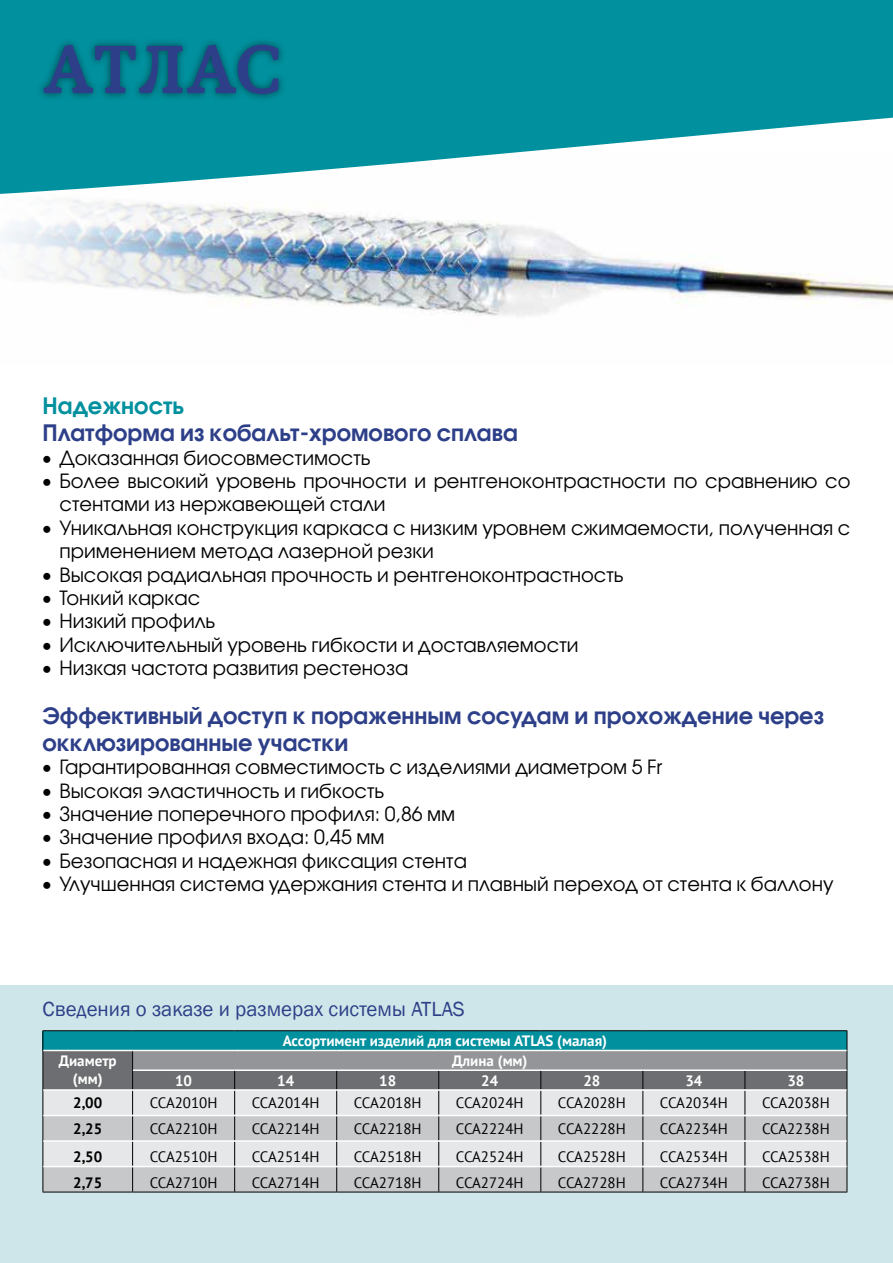
<style>
.page{position:relative;width:893px;height:1263px;background:#fff}
.page>*{position:absolute;margin:0;border:0;box-sizing:border-box;transform-origin:0 0}
.t1{font:700 67.5px "Marta";letter-spacing:-.01em;color:#2d3f88}
.t2{font:700 22.5px/27px "Avant Garde Gothic C";color:#2d3f88}
.t3{font:700 22.5px "Avant Garde Gothic C";color:#00909e}
.t4{font:21px "Franklin Gothic";color:#2d3f88}
.t5{font:19.5px/23.4px "Avant Garde Gothic C";color:#000}
.t6{font:15px "PT Sans";color:#000}
.t7{font:700 15px/18px "PT Sans";color:#fff;text-align:center}
.t8{font:700 15px "PT Sans";color:#000}
</style>
<div class="page">
<svg style="left:0;top:0;width:893px;height:316px"></svg>
<div style="left:36px;top:37px;width:250px;height:65px;background:#000;opacity:.52"></div>
<div style="left:0;top:985px;width:893px;height:278px;background:#cee6e9"></div>
<hr style="left:43px;top:1030px;width:90px;height:1px;background:#000">
<hr style="left:133px;top:1030px;width:102px;height:1px;background:#000">
<hr style="left:235px;top:1030px;width:102px;height:1px;background:#000">
<hr style="left:337px;top:1030px;width:102px;height:1px;background:#000">
<hr style="left:439px;top:1030px;width:102px;height:1px;background:#000">
<hr style="left:541px;top:1030px;width:102px;height:1px;background:#000">
<hr style="left:643px;top:1030px;width:102px;height:1px;background:#000">
<hr style="left:745px;top:1030px;width:102px;height:1px;background:#000">
<hr style="left:43px;top:1192px;width:90px;height:1px;background:#000">
<hr style="left:133px;top:1192px;width:102px;height:1px;background:#000">
<hr style="left:235px;top:1192px;width:102px;height:1px;background:#000">
<hr style="left:337px;top:1192px;width:102px;height:1px;background:#000">
<hr style="left:439px;top:1192px;width:102px;height:1px;background:#000">
<hr style="left:541px;top:1192px;width:102px;height:1px;background:#000">
<hr style="left:643px;top:1192px;width:102px;height:1px;background:#000">
<hr style="left:745px;top:1192px;width:102px;height:1px;background:#000">
<svg style="left:43px;top:1031px;width:805px;height:161px;background:#a5b7ba"></svg>
<hr style="left:43px;top:1050px;width:90px;height:1px;background:#fff">
<hr style="left:133px;top:1050px;width:102px;height:1px;background:#fff">
<hr style="left:235px;top:1050px;width:102px;height:1px;background:#fff">
<hr style="left:337px;top:1050px;width:102px;height:1px;background:#fff">
<hr style="left:439px;top:1050px;width:102px;height:1px;background:#fff">
<hr style="left:541px;top:1050px;width:102px;height:1px;background:#fff">
<hr style="left:643px;top:1050px;width:102px;height:1px;background:#fff">
<hr style="left:745px;top:1050px;width:102px;height:1px;background:#fff">
<hr style="left:133px;top:1069px;width:102px;height:2px;background:#fff">
<hr style="left:235px;top:1069px;width:102px;height:2px;background:#fff">
<hr style="left:337px;top:1069px;width:102px;height:2px;background:#fff">
<hr style="left:439px;top:1069px;width:102px;height:2px;background:#fff">
<hr style="left:541px;top:1069px;width:102px;height:2px;background:#fff">
<hr style="left:643px;top:1069px;width:102px;height:2px;background:#fff">
<hr style="left:745px;top:1069px;width:102px;height:2px;background:#fff">
<hr style="left:43px;top:1089px;width:90px;height:2px;background:#fff">
<hr style="left:133px;top:1089px;width:102px;height:2px;background:#fff">
<hr style="left:235px;top:1089px;width:102px;height:2px;background:#fff">
<hr style="left:337px;top:1089px;width:102px;height:2px;background:#fff">
<hr style="left:439px;top:1089px;width:102px;height:2px;background:#fff">
<hr style="left:541px;top:1089px;width:102px;height:2px;background:#fff">
<hr style="left:643px;top:1089px;width:102px;height:2px;background:#fff">
<hr style="left:745px;top:1089px;width:102px;height:2px;background:#fff">
<hr style="left:43px;top:1115px;width:90px;height:1px;background:#fff">
<hr style="left:133px;top:1115px;width:102px;height:1px;background:#fff">
<hr style="left:235px;top:1115px;width:102px;height:1px;background:#fff">
<hr style="left:337px;top:1115px;width:102px;height:1px;background:#fff">
<hr style="left:439px;top:1115px;width:102px;height:1px;background:#fff">
<hr style="left:541px;top:1115px;width:102px;height:1px;background:#fff">
<hr style="left:643px;top:1115px;width:102px;height:1px;background:#fff">
<hr style="left:745px;top:1115px;width:102px;height:1px;background:#fff">
<hr style="left:43px;top:1140px;width:90px;height:2px;background:#fff">
<hr style="left:133px;top:1140px;width:102px;height:2px;background:#fff">
<hr style="left:235px;top:1140px;width:102px;height:2px;background:#fff">
<hr style="left:337px;top:1140px;width:102px;height:2px;background:#fff">
<hr style="left:439px;top:1140px;width:102px;height:2px;background:#fff">
<hr style="left:541px;top:1140px;width:102px;height:2px;background:#fff">
<hr style="left:643px;top:1140px;width:102px;height:2px;background:#fff">
<hr style="left:745px;top:1140px;width:102px;height:2px;background:#fff">
<hr style="left:43px;top:1166px;width:90px;height:1px;background:#fff">
<hr style="left:133px;top:1166px;width:102px;height:1px;background:#fff">
<hr style="left:235px;top:1166px;width:102px;height:1px;background:#fff">
<hr style="left:337px;top:1166px;width:102px;height:1px;background:#fff">
<hr style="left:439px;top:1166px;width:102px;height:1px;background:#fff">
<hr style="left:541px;top:1166px;width:102px;height:1px;background:#fff">
<hr style="left:643px;top:1166px;width:102px;height:1px;background:#fff">
<hr style="left:745px;top:1166px;width:102px;height:1px;background:#fff">
<h1 class="t1" style="left:43px;top:30px;width:238px">АТЛАС</h1>
<p class="t3" style="left:43px;top:392px;width:143px">Надежность</p>
<p class="t2" style="left:43px;top:419px;width:477px">Платформа из кобальт-хромового сплава</p>
<p class="t5" style="left:43px;top:446px;width:330px">• Доказанная биосовместимость</p>
<p class="t5" style="left:60px;top:469px;width:792px;text-indent:-17px">• Более высокий уровень прочности и рентгеноконтрастности по сравнению со стентами из нержавеющей стали</p>
<p class="t5" style="left:60px;top:516px;width:792px;text-indent:-17px">• Уникальная конструкция каркаса с низким уровнем сжимаемости, полученная с применением метода лазерной резки</p>
<p class="t5" style="left:43px;top:563px;width:583px">• Высокая радиальная прочность и рентгеноконтрастность</p>
<p class="t5" style="left:43px;top:586px;width:159px">• Тонкий каркас</p>
<p class="t5" style="left:43px;top:609px;width:174px">• Низкий профиль</p>
<p class="t5" style="left:43px;top:633px;width:537px">• Исключительный уровень гибкости и доставляемости</p>
<p class="t5" style="left:43px;top:656px;width:367px">• Низкая частота развития рестеноза</p>
<p class="t2" style="left:43px;top:702px;width:783px">Эффективный доступ к пораженным сосудам и прохождение через окклюзированные участки</p>
<p class="t5" style="left:43px;top:755px;width:621px">• Гарантированная совместимость с изделиями диаметром 5 Fr</p>
<p class="t5" style="left:43px;top:779px;width:343px">• Высокая эластичность и гибкость</p>
<p class="t5" style="left:43px;top:802px;width:414px">• Значение поперечного профиля: 0,86 мм</p>
<p class="t5" style="left:43px;top:825px;width:343px">• Значение профиля входа: 0,45 мм</p>
<p class="t5" style="left:43px;top:849px;width:426px">• Безопасная и надежная фиксация стента</p>
<p class="t5" style="left:43px;top:872px;width:792px">• Улучшенная система удержания стента и плавный переход от стента к баллону</p>
<p class="t4" style="left:43px;top:996px;width:424px">Сведения о заказе и размерах системы ATLAS</p>
<p class="t7" style="left:283px;top:1032px;width:326px">Ассортимент изделий для системы ATLAS (малая)</p>
<p class="t7" style="left:59px;top:1051px;width:59px">Диаметр (мм)</p>
<p class="t7" style="left:452px;top:1051px;width:77px">Длина (мм)</p>
<p class="t7" style="left:175px;top:1071px;width:19px">10</p>
<p class="t7" style="left:277px;top:1071px;width:19px">14</p>
<p class="t7" style="left:379px;top:1071px;width:19px">18</p>
<p class="t7" style="left:481px;top:1071px;width:19px">24</p>
<p class="t7" style="left:583px;top:1071px;width:19px">28</p>
<p class="t7" style="left:685px;top:1071px;width:19px">34</p>
<p class="t7" style="left:787px;top:1071px;width:19px">38</p>
<p class="t8" style="left:73px;top:1093px;width:30px">2,00</p>
<p class="t6" style="left:150px;top:1093px;width:69px">CCA2010H</p>
<p class="t6" style="left:252px;top:1093px;width:69px">CCA2014H</p>
<p class="t6" style="left:354px;top:1093px;width:69px">CCA2018H</p>
<p class="t6" style="left:456px;top:1093px;width:69px">CCA2024H</p>
<p class="t6" style="left:558px;top:1093px;width:69px">CCA2028H</p>
<p class="t6" style="left:660px;top:1093px;width:69px">CCA2034H</p>
<p class="t6" style="left:762px;top:1093px;width:69px">CCA2038H</p>
<p class="t8" style="left:73px;top:1119px;width:30px">2,25</p>
<p class="t6" style="left:150px;top:1119px;width:69px">CCA2210H</p>
<p class="t6" style="left:252px;top:1119px;width:69px">CCA2214H</p>
<p class="t6" style="left:354px;top:1119px;width:69px">CCA2218H</p>
<p class="t6" style="left:456px;top:1119px;width:69px">CCA2224H</p>
<p class="t6" style="left:558px;top:1119px;width:69px">CCA2228H</p>
<p class="t6" style="left:660px;top:1119px;width:69px">CCA2234H</p>
<p class="t6" style="left:762px;top:1119px;width:69px">CCA2238H</p>
<p class="t8" style="left:73px;top:1147px;width:30px">2,50</p>
<p class="t6" style="left:150px;top:1147px;width:69px">CCA2510H</p>
<p class="t6" style="left:252px;top:1147px;width:69px">CCA2514H</p>
<p class="t6" style="left:354px;top:1147px;width:69px">CCA2518H</p>
<p class="t6" style="left:456px;top:1147px;width:69px">CCA2524H</p>
<p class="t6" style="left:558px;top:1147px;width:69px">CCA2528H</p>
<p class="t6" style="left:660px;top:1147px;width:69px">CCA2534H</p>
<p class="t6" style="left:762px;top:1147px;width:69px">CCA2538H</p>
<p class="t8" style="left:73px;top:1172px;width:30px">2,75</p>
<p class="t6" style="left:150px;top:1173px;width:69px">CCA2710H</p>
<p class="t6" style="left:252px;top:1173px;width:69px">CCA2714H</p>
<p class="t6" style="left:354px;top:1173px;width:69px">CCA2718H</p>
<p class="t6" style="left:456px;top:1173px;width:69px">CCA2724H</p>
<p class="t6" style="left:558px;top:1173px;width:69px">CCA2728H</p>
<p class="t6" style="left:660px;top:1173px;width:69px">CCA2734H</p>
<p class="t6" style="left:762px;top:1173px;width:69px">CCA2738H</p>
</div>
